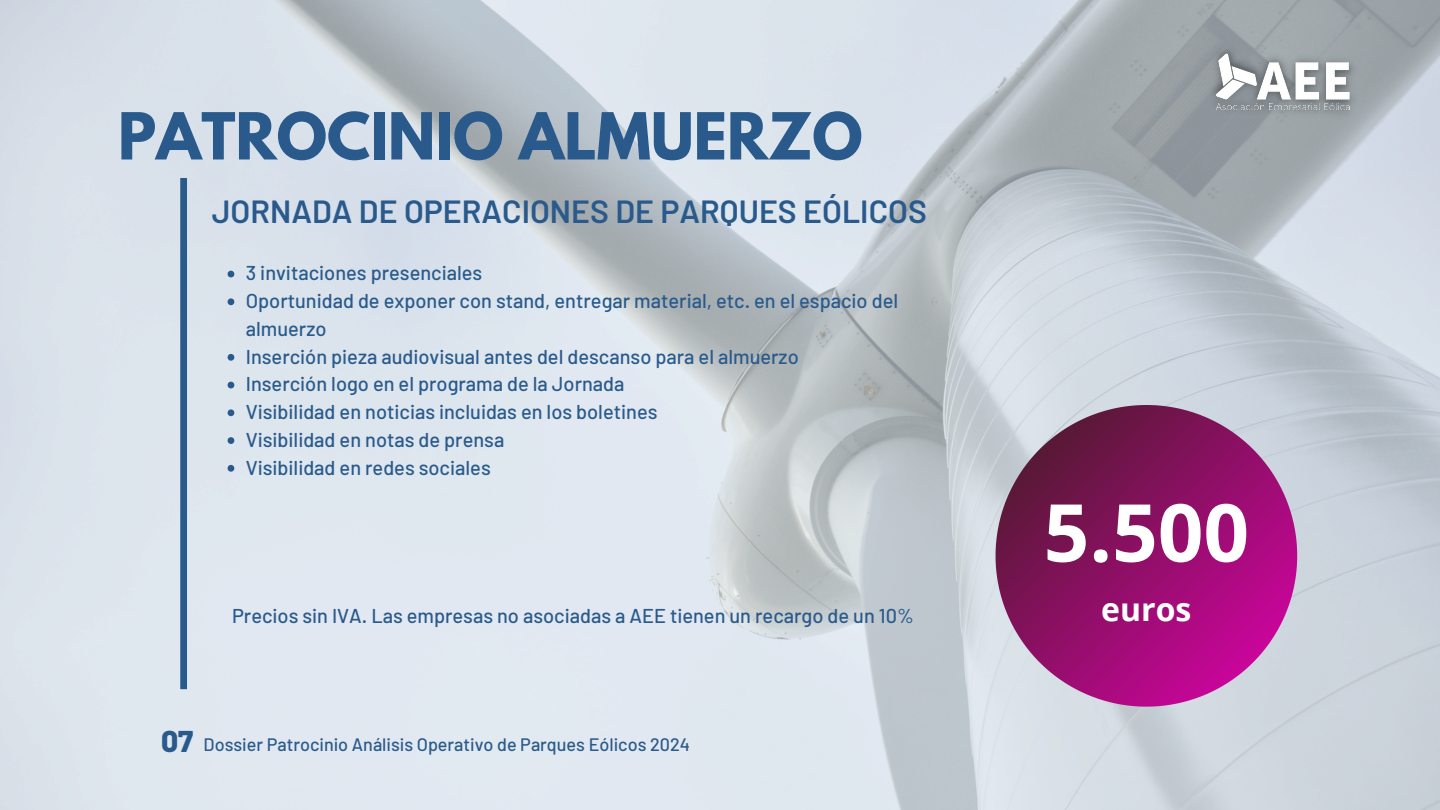
<style>
.page{position:relative;width:1440px;height:810px;background:#fff}
.page>*{position:absolute;margin:0;border:0;box-sizing:border-box;transform-origin:0 0}
.t1{font:700 80px "Open Sans";color:#fff}
.t2{font:700 57.4px "League Spartan";color:#295a8b}
.t3{font:600 32px "Barlow";color:#295a8b}
.t4{font:700 32px "Open Sans";color:#fff}
.t5{font:800 30px "Barlow";color:#295a8b}
.t6{font:500 20px/27.8px "Barlow";color:#295a8b}
.t7{font:500 18px "Barlow";color:#295a8b}
</style>
<div class="page">
<img style="left:0;top:0;width:1440px;height:810px">
<svg style="left:996px;top:405px;width:301px;height:301px;background:#9e3981"></svg>
<svg style="left:228px;top:271px;width:6px;height:6px"></svg>
<svg style="left:228px;top:298px;width:6px;height:7px"></svg>
<svg style="left:228px;top:354px;width:6px;height:7px"></svg>
<svg style="left:228px;top:382px;width:6px;height:6px"></svg>
<svg style="left:228px;top:409px;width:6px;height:7px"></svg>
<svg style="left:228px;top:437px;width:6px;height:7px"></svg>
<svg style="left:228px;top:465px;width:6px;height:7px"></svg>
<img style="left:1206px;top:41px;width:153px;height:80px">
<div style="left:180px;top:178px;width:7px;height:511px;background:#295a8b"></div>
<p class="t2" style="left:118px;top:108px;width:746px">PATROCINIO ALMUERZO</p>
<h4 class="t3" style="left:212px;top:191px;width:717px">JORNADA DE OPERACIONES DE PARQUES EÓLICOS</h4>
<p class="t6" style="left:246px;top:259px;width:238px">3 invitaciones presenciales</p>
<h2 class="t6" style="left:246px;top:286px;width:654px">Oportunidad de exponer con stand, entregar material, etc. en el espacio del almuerzo</h2>
<h3 class="t6" style="left:246px;top:342px;width:554px">Inserción pieza audiovisual antes del descanso para el almuerzo</h3>
<p class="t6" style="left:246px;top:370px;width:380px">Inserción logo en el programa de la Jornada</p>
<p class="t6" style="left:246px;top:397px;width:413px">Visibilidad en noticias incluidas en los boletines</p>
<p class="t6" style="left:246px;top:425px;width:260px">Visibilidad en notas de prensa</p>
<p class="t6" style="left:246px;top:453px;width:246px">Visibilidad en redes sociales</p>
<p class="t6" style="left:232px;top:602px;width:683px">Precios sin IVA. Las empresas no asociadas a AEE tienen un recargo de un 10%</p>
<p class="t5" style="left:161px;top:722px;width:34px">07</p>
<h4 class="t7" style="left:204px;top:733px;width:488px">Dossier Patrocinio Análisis Operativo de Parques Eólicos 2024</h4>
<p class="t1" style="left:1044px;top:476px;width:207px">5.500</p>
<p class="t4" style="left:1101px;top:587px;width:92px">euros</p>
</div>
